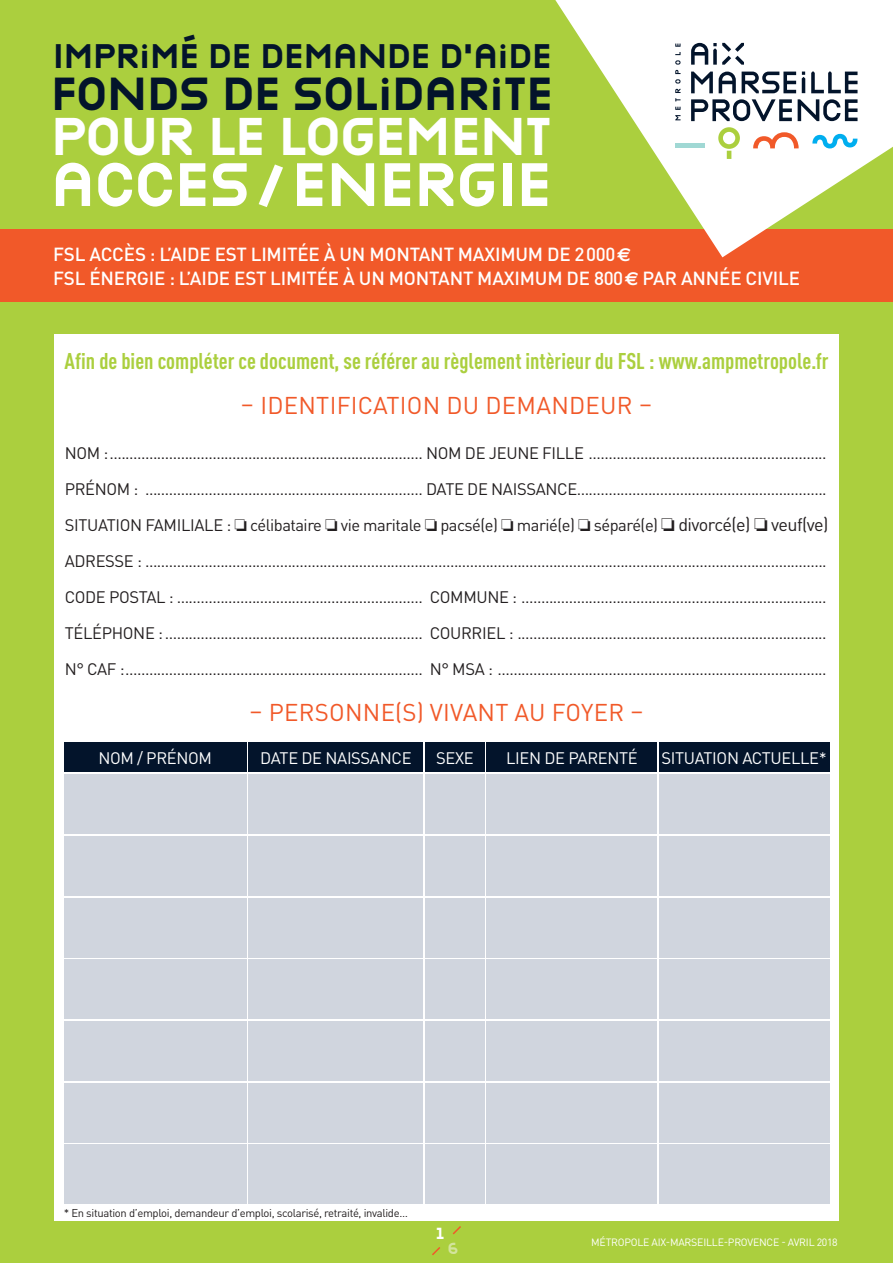
<style>
.page{position:relative;width:893px;height:1263px;background:#abcf3e}
.page>*{position:absolute;margin:0;border:0;box-sizing:border-box;transform-origin:0 0}
.t1{font:700 57px "Victoire";color:#fff}
.t2{font:700 49.5px "Victoire";letter-spacing:-.01em;color:#fff}
.t3{font:700 43.2px "Victoire";letter-spacing:-.005em;color:#03142b}
.t4{font:700 31.8px "Victoire";color:#03142b}
.t5{font:24px "DIN Pro";letter-spacing:.01em;color:#f15929}
.t6{font:700 condensed 22.5px "DIN Pro";color:#abcf3e}
.t7{font:500 18.75px "DIN Pro";letter-spacing:-.01em;color:#fff}
.t8{font:16.5px "DIN Pro";letter-spacing:-.02em;color:#231f20}
.t9{font:16.5px "DIN Pro";letter-spacing:-.02em;color:#fff}
.t10{font:700 15px "Victoire";color:#fff}
.t11{font:700 15px "Victoire";color:#d3e49d}
.t12{font:11.25px "DIN Pro";letter-spacing:-.03em;color:#231f20}
.t13{font:10.5px "DIN Pro";letter-spacing:-.02em;color:#fff}
.s1{font-family:"Euro Sans";font-weight:700}
.s2{font-size:18px}
</style>
<div class="page">
<div style="left:54px;top:334px;width:785px;height:886px;background:#fff"></div>
<div style="left:0;top:230px;width:893px;height:72px;background:#f15929"></div>
<svg style="left:555px;top:0;width:338px;height:257px;fill:#fff"></svg>
<svg style="left:718px;top:127px;width:22px;height:32px"></svg>
<hr style="left:675px;top:143px;width:30px;height:4px;background:#a0d8d4">
<svg style="left:753px;top:132px;width:46px;height:16px"></svg>
<svg style="left:812px;top:134px;width:45px;height:14px"></svg>
<svg style="left:675px;top:107px;width:5px;height:13px"></svg>
<svg style="left:675px;top:44px;width:5px;height:57px"></svg>
<svg style="left:691px;top:72px;width:22px;height:21px"></svg>
<svg style="left:719px;top:72px;width:17px;height:21px"></svg>
<svg style="left:798px;top:99px;width:59px;height:22px"></svg>
<svg style="left:811px;top:71px;width:46px;height:22px"></svg>
<svg style="left:802px;top:72px;width:3px;height:21px"></svg>
<svg style="left:691px;top:99px;width:101px;height:22px"></svg>
<svg style="left:742px;top:72px;width:54px;height:21px"></svg>
<svg style="left:691px;top:43px;width:53px;height:22px"></svg>
<svg style="left:432px;top:1247px;width:8px;height:8px"></svg>
<svg style="left:452px;top:1226px;width:9px;height:9px"></svg>
<div style="left:64px;top:743px;width:183px;height:29px;background:#03142b"></div>
<div style="left:64px;top:774px;width:183px;height:60px;background:#d0d5de"></div>
<div style="left:64px;top:836px;width:183px;height:60px;background:#d0d5de"></div>
<div style="left:64px;top:898px;width:183px;height:59px;background:#d0d5de"></div>
<div style="left:64px;top:959px;width:183px;height:60px;background:#d0d5de"></div>
<div style="left:64px;top:1021px;width:183px;height:60px;background:#d0d5de"></div>
<div style="left:64px;top:1083px;width:183px;height:59px;background:#d0d5de"></div>
<div style="left:64px;top:1144px;width:183px;height:60px;background:#d0d5de"></div>
<div style="left:249px;top:743px;width:174px;height:29px;background:#03142b"></div>
<div style="left:249px;top:774px;width:174px;height:60px;background:#d0d5de"></div>
<div style="left:249px;top:836px;width:174px;height:60px;background:#d0d5de"></div>
<div style="left:249px;top:898px;width:174px;height:59px;background:#d0d5de"></div>
<div style="left:249px;top:959px;width:174px;height:60px;background:#d0d5de"></div>
<div style="left:249px;top:1021px;width:174px;height:60px;background:#d0d5de"></div>
<div style="left:249px;top:1083px;width:174px;height:59px;background:#d0d5de"></div>
<div style="left:249px;top:1144px;width:174px;height:60px;background:#d0d5de"></div>
<div style="left:425px;top:743px;width:60px;height:29px;background:#03142b"></div>
<div style="left:425px;top:774px;width:60px;height:60px;background:#d0d5de"></div>
<div style="left:425px;top:836px;width:60px;height:60px;background:#d0d5de"></div>
<div style="left:425px;top:898px;width:60px;height:59px;background:#d0d5de"></div>
<div style="left:425px;top:959px;width:60px;height:60px;background:#d0d5de"></div>
<div style="left:425px;top:1021px;width:60px;height:60px;background:#d0d5de"></div>
<div style="left:425px;top:1083px;width:60px;height:59px;background:#d0d5de"></div>
<div style="left:425px;top:1144px;width:60px;height:60px;background:#d0d5de"></div>
<div style="left:487px;top:743px;width:170px;height:29px;background:#03142b"></div>
<div style="left:487px;top:774px;width:170px;height:60px;background:#d0d5de"></div>
<div style="left:487px;top:836px;width:170px;height:60px;background:#d0d5de"></div>
<div style="left:487px;top:898px;width:170px;height:59px;background:#d0d5de"></div>
<div style="left:487px;top:959px;width:170px;height:60px;background:#d0d5de"></div>
<div style="left:487px;top:1021px;width:170px;height:60px;background:#d0d5de"></div>
<div style="left:487px;top:1083px;width:170px;height:59px;background:#d0d5de"></div>
<div style="left:487px;top:1144px;width:170px;height:60px;background:#d0d5de"></div>
<div style="left:659px;top:743px;width:170px;height:29px;background:#03142b"></div>
<div style="left:659px;top:774px;width:170px;height:60px;background:#d0d5de"></div>
<div style="left:659px;top:836px;width:170px;height:60px;background:#d0d5de"></div>
<div style="left:659px;top:898px;width:170px;height:59px;background:#d0d5de"></div>
<div style="left:659px;top:959px;width:170px;height:60px;background:#d0d5de"></div>
<div style="left:659px;top:1021px;width:170px;height:60px;background:#d0d5de"></div>
<div style="left:659px;top:1083px;width:170px;height:59px;background:#d0d5de"></div>
<div style="left:659px;top:1144px;width:170px;height:60px;background:#d0d5de"></div>
<p class="t4" style="left:53px;top:33px;width:500px">IMPRIMÉ DE DEMANDE D’AIDE</p>
<p class="t3" style="left:51px;top:63px;width:503px">FONDS DE SOLIDARITE</p>
<p class="t2" style="left:51px;top:101px;width:502px">POUR LE LOGEMENT</p>
<p class="t1" style="left:51px;top:143px;width:502px">ACCES/ENERGIE</p>
<p class="t7" style="left:53px;top:240px;width:579px">FSL ACCÈS : L’AIDE EST LIMITÉE À UN MONTANT MAXIMUM DE 2000<span class="s1">C</span></p>
<p class="t7" style="left:53px;top:264px;width:748px">FSL ÉNERGIE : L’AIDE EST LIMITÉE À UN MONTANT MAXIMUM DE 800<span class="s1">C</span> PAR ANNÉE CIVILE</p>
<p class="t6" style="left:65px;top:344px;width:765px">Afin de bien compléter ce document, se référer au règlement intèrieur du FSL : www.ampmetropole.fr</p>
<p class="t5" style="left:241px;top:387px;width:413px">– IDENTIFICATION DU DEMANDEUR –</p>
<p class="t8" style="left:65px;top:440px;width:763px">NOM :............................................................................... NOM DE JEUNE FILLE ............................................................</p>
<p class="t8" style="left:65px;top:476px;width:763px">PRÉNOM : ...................................................................... DATE DE NAISSANCE...............................................................</p>
<p class="t8" style="left:65px;top:512px;width:765px">SITUATION FAMILIALE : ❏ célibataire ❏ vie maritale ❏ pacsé(e) ❏ marié(e) ❏ séparé(e) ❏ <span class="s2">divorcé(e)</span> ❏ <span class="s2">veuf(ve)</span></p>
<p class="t8" style="left:65px;top:548px;width:763px">ADRESSE : ............................................................................................................................................................................</p>
<p class="t8" style="left:65px;top:584px;width:763px">CODE POSTAL : .............................................................. COMMUNE : .............................................................................</p>
<p class="t8" style="left:65px;top:620px;width:763px">TÉLÉPHONE :................................................................. COURRIEL : ..............................................................................</p>
<p class="t8" style="left:65px;top:656px;width:763px">N° CAF :........................................................................... N° MSA : ...................................................................................</p>
<p class="t5" style="left:249px;top:694px;width:396px">– PERSONNE(S) VIVANT AU FOYER –</p>
<p class="t9" style="left:98px;top:745px;width:115px">NOM / PRÉNOM</p>
<p class="t9" style="left:260px;top:745px;width:153px">DATE DE NAISSANCE</p>
<p class="t9" style="left:436px;top:745px;width:39px">SEXE</p>
<p class="t9" style="left:506px;top:745px;width:133px">LIEN DE PARENTÉ</p>
<p class="t9" style="left:661px;top:745px;width:167px">SITUATION ACTUELLE*</p>
<p class="t12" style="left:64px;top:1204px;width:346px">* En situation d’emploi, demandeur d’emploi, scolarisé, retraité, invalide…</p>
<p class="t10" style="left:436px;top:1223px;width:9px">1</p>
<p class="t11" style="left:448px;top:1238px;width:12px">6</p>
<p class="t13" style="left:591px;top:1234px;width:248px">MÉTROPOLE AIX-MARSEILLE-PROVENCE - AVRIL 2018</p>
</div>
